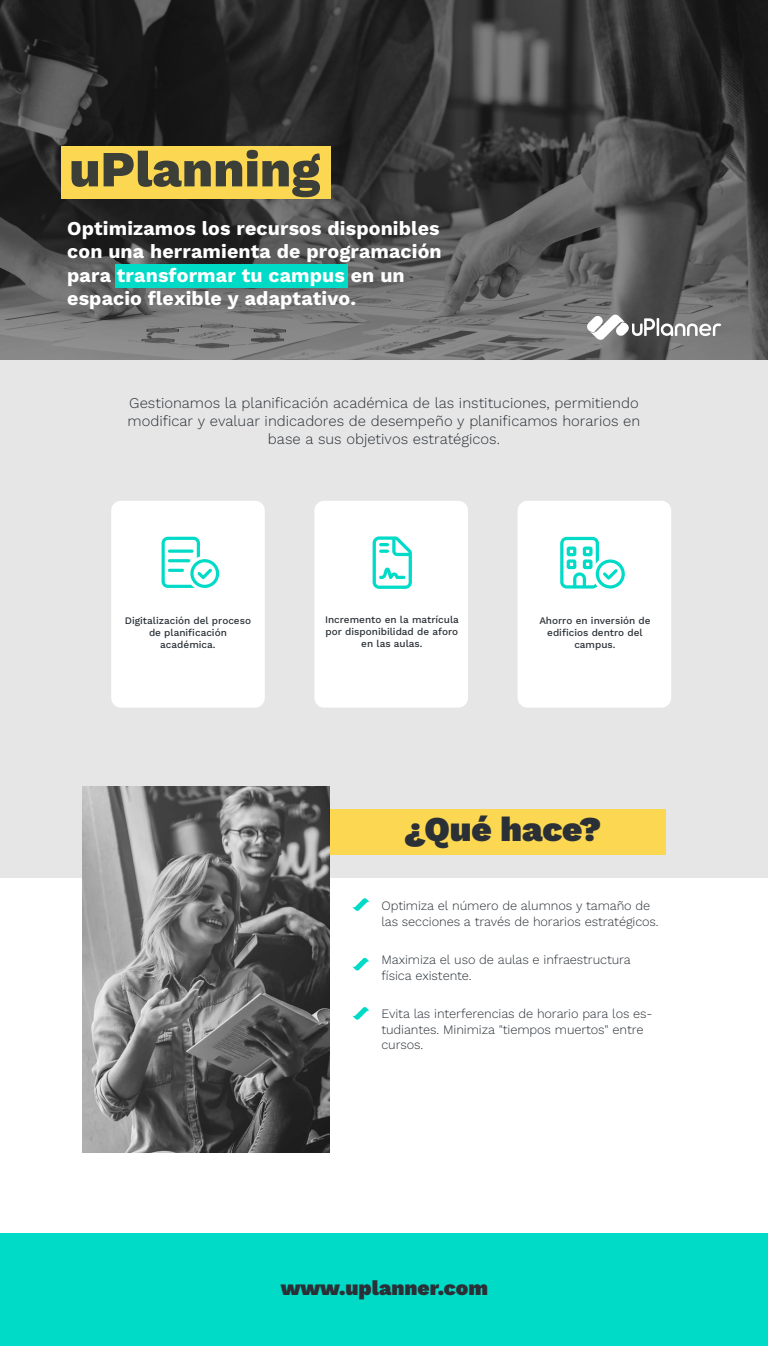
<style>
.page{position:relative;width:768px;height:1346px;background:#fff}
.page>*{position:absolute;margin:0;border:0;box-sizing:border-box;transform-origin:0 0}
.t1{font:800 50.56px "Work Sans";color:#2a3036}
.t2{font:900 34.92px "Work Sans";color:#2a3036}
.t3{font:900 21.04px "Work Sans";color:#2a3036}
.t4{font:700 19.6px/23.5px "Work Sans";letter-spacing:.005em;color:#fff}
.t5{font:300 14.8px/17.8px "Work Sans";color:#2a3036;text-align:center}
.t6{font:300 12.8px/15.4px "Work Sans";letter-spacing:-.01em;color:#2a3036}
.t7{font:500 10px/12px "Work Sans";color:#2a3036;text-align:center}
</style>
<div class="page">
<svg style="left:0;top:0;width:768px;height:360px;background:#454545"></svg>
<div style="left:61px;top:147px;width:269px;height:52px;background:#fbd752"></div>
<div style="left:115px;top:265px;width:233px;height:23px;background:#00dbc8"></div>
<svg style="left:587px;top:314px;width:134px;height:27px"></svg>
<div style="left:0;top:360px;width:768px;height:518px;background:#e6e6e6"></div>
<div style="left:111px;top:501px;width:154px;height:207px;background:#fff;border-radius:10px"></div>
<div style="left:314px;top:501px;width:154px;height:207px;background:#fff;border-radius:10px"></div>
<div style="left:518px;top:501px;width:153px;height:207px;background:#fff;border-radius:10px"></div>
<div style="left:330px;top:809px;width:336px;height:46px;background:#fbd752"></div>
<img style="left:82px;top:786px;width:248px;height:367px">
<svg style="left:352px;top:898px;width:18px;height:13px"></svg>
<svg style="left:352px;top:958px;width:18px;height:13px"></svg>
<svg style="left:352px;top:1007px;width:18px;height:13px"></svg>
<div style="left:0;top:1233px;width:768px;height:113px;background:#00dbc8"></div>
<svg style="left:162px;top:537px;width:57px;height:51px"></svg>
<svg style="left:373px;top:536px;width:39px;height:53px"></svg>
<svg style="left:560px;top:537px;width:65px;height:52px"></svg>
<h1 class="t1" style="left:69px;top:131px;width:252px">uPlanning</h1>
<h3 class="t4" style="left:67px;top:215px;width:376px">Optimizamos los recursos disponibles con una herramienta de programación para transformar tu campus en un espacio flexible y adaptativo.</h3>
<p class="t5" style="left:128px;top:393px;width:514px">Gestionamos la planificación académica de las instituciones, permitiendo modificar y evaluar indicadores de desempeño y planificamos horarios en base a sus objetivos estratégicos.</p>
<p class="t7" style="left:125px;top:614px;width:128px">Digitalización del proceso de planificación académica.</p>
<p class="t7" style="left:325px;top:614px;width:135px">Incremento en la matrícula por disponibilidad de aforo en las aulas.</p>
<p class="t7" style="left:539px;top:614px;width:113px">Ahorro en inversión de edificios dentro del campus.</p>
<h2 class="t2" style="left:404px;top:803px;width:199px">¿Qué hace?</h2>
<p class="t6" style="left:381px;top:898px;width:279px">Optimiza el número de alumnos y tamaño de las secciones a través de horarios estratégicos.</p>
<p class="t6" style="left:381px;top:952px;width:251px">Maximiza el uso de aulas e infraestructura física existente.</p>
<p class="t6" style="left:381px;top:1006px;width:273px">Evita las interferencias de horario para los es&shy;tudiantes. Minimiza "tiempos muertos" entre cursos.</p>
<h3 class="t3" style="left:281px;top:1272px;width:209px">www.uplanner.com</h3>
</div>
